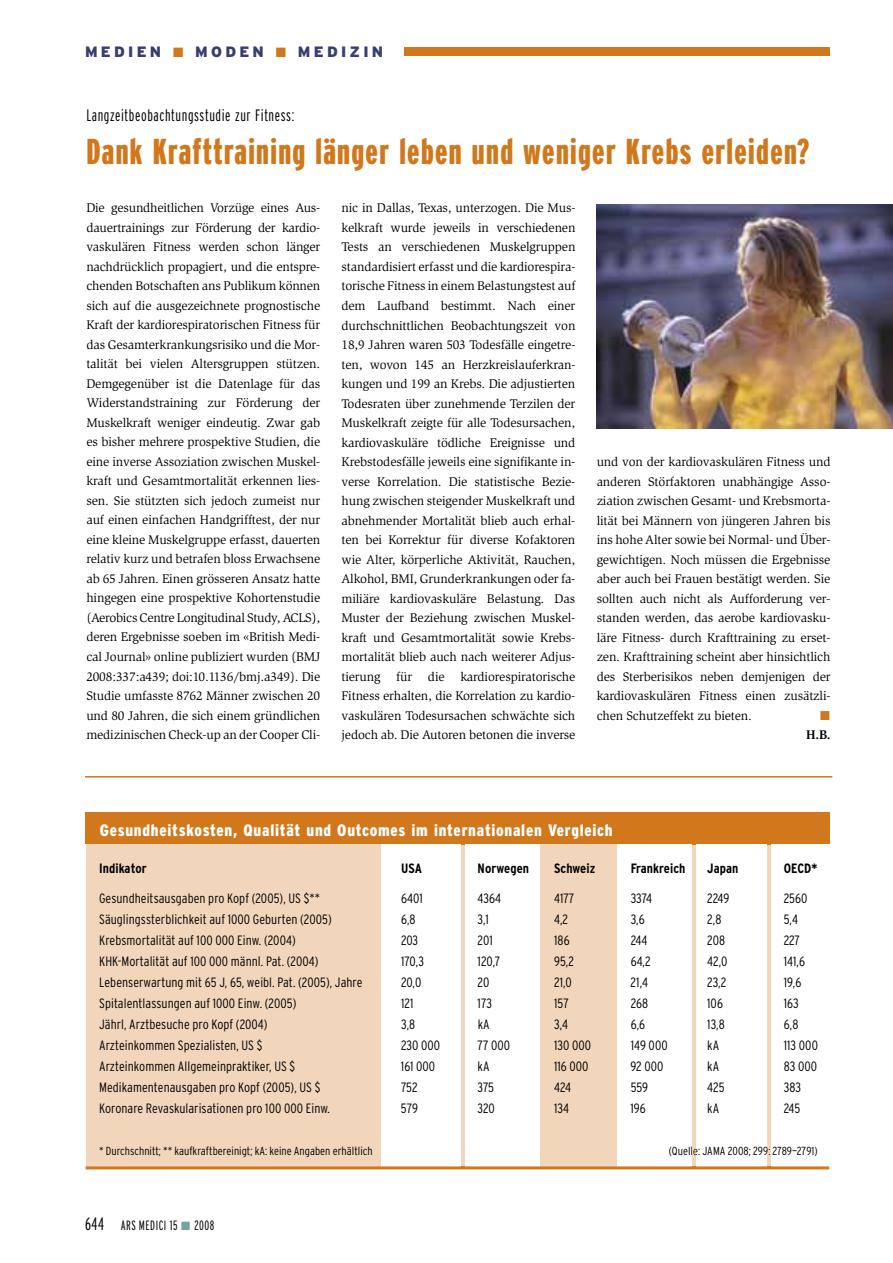
<style>
.page{position:relative;width:893px;height:1263px;background:#fff}
.page>*{position:absolute;margin:0;border:0;box-sizing:border-box;transform-origin:0 0}
.t1{font:900 extra-condensed 36px "Interstate";letter-spacing:.04em;color:#d1771c}
.t2{font:900 condensed 16.5px "Interstate";letter-spacing:.045em;color:#fff}
.t3{font:300 extra-condensed 16.5px "Interstate";letter-spacing:.035em;color:#000}
.t4{font:900 15px "Interstate";letter-spacing:.215em;color:#393e71}
.t5{font:300 condensed 13.5px "Interstate";letter-spacing:.005em;color:#000}
.t6{font:700 condensed 13.5px "Interstate";letter-spacing:.005em;color:#000}
.t7{font:300 extra-condensed 13.5px "Interstate";letter-spacing:.035em;color:#000}
.t8{font:12.9px/19.5px "Slimbach";letter-spacing:-.01em;color:#000;text-align:justify}
.t9{font:700 12.9px "Slimbach";color:#000}
.t10{font:12.9px "Zapf Dingbats";color:#d1771c}
.t11{font:300 condensed 11.7px "Interstate";color:#000}
.s1{color:#d1771c}
.s2{font-size:18px}
.s3{color:#77a4a1}
</style>
<div class="page">
<div style="left:540px;top:843px;width:77px;height:324px;background:#f1d6bb"></div>
<div style="left:86px;top:843px;width:294px;height:324px;background:#f1d6bb"></div>
<div style="left:404px;top:47px;width:425px;height:8px;background:#d1771c"></div>
<hr style="left:86px;top:1166px;width:743px;height:3px;background:#d1771c">
<div style="left:86px;top:812px;width:744px;height:32px;background:#d1771c"></div>
<hr style="left:461px;top:844px;width:3px;height:322px;background:#f1d6bb">
<hr style="left:692px;top:844px;width:3px;height:322px;background:#f1d6bb">
<hr style="left:767px;top:844px;width:3px;height:322px;background:#f1d6bb">
<img style="left:596px;top:205px;width:296px;height:223px">
<hr style="left:85px;top:776px;width:747px;height:1px;background:#d1771c">
<p class="t4" style="left:85px;top:46px;width:300px">MEDIEN <span class="s1">■</span> MODEN <span class="s1">■</span> MEDIZIN</p>
<p class="t3" style="left:86px;top:109px;width:209px">Langzeitbeobachtungsstudie zur Fitness:</p>
<h1 class="t1" style="left:86px;top:138px;width:724px">Dank Krafttraining länger leben und weniger Krebs erleiden?</h1>
<p class="t8" style="left:86px;top:199px;width:235px">Die gesund heitlichen Vorzüge eines Aus&shy;dauertrainings zur Förderung der kardio&shy;vaskulären Fitness werden schon länger nachdrücklich propagiert, und die entspre&shy;chenden Botschaften ans Publikum können sich auf die ausgezeichnete prognostische Kraft der kardiorespiratorischen Fitness für das Gesamterkrankungsrisiko und die Mor&shy;talität bei vielen Altersgruppen stützen.<br>Demgegenüber ist die Datenlage für das Widerstandstraining zur Förderung der Muskelkraft weniger eindeutig. Zwar gab es bisher mehrere prospektive Studien, die eine inverse Assoziation zwischen Muskel&shy;kraft und Gesamtmortalität erkennen lies&shy;sen. Sie stützten sich jedoch zumeist nur auf einen einfachen Handgrifftest, der nur eine kleine Muskelgruppe erfasst, dauerten relativ kurz und betrafen bloss Erwachsene ab 65 Jahren. Einen grösseren Ansatz hatte hingegen eine prospektive Kohortenstudie (Aerobics Centre Longitudinal Study, ACLS), deren Ergebnisse soeben im «British Medi&shy;cal Journal» online publiziert wurden (BMJ 2008:337:a439; doi:10.1136/bmj.a349). Die Studie umfasste 8762 Männer zwischen 20 und 80 Jahren, die sich einem gründlichen medizinischen Check-up an der Cooper Cli-</p>
<p class="t8" style="left:341px;top:199px;width:235px">nic in Dallas, Texas, unterzogen. Die Mus&shy;kelkraft wurde jeweils in verschiedenen Tests an verschiedenen Muskelgruppen standardisiert erfasst und die kardiorespira&shy;torische Fitness in einem Belastungstest auf dem Laufband bestimmt. Nach einer durchschnittlichen Beobachtungszeit von 18,9 Jahren waren 503 Todesfälle eingetre&shy;ten, wovon 145 an Herzkreislauferkran&shy;kungen und 199 an Krebs. Die adjustierten Todesraten über zunehmende Terzilen der Muskelkraft zeigte für alle Todesursachen, kardiovaskuläre tödliche Ereignisse und Krebstodesfälle jeweils eine signifikante in&shy;verse Korrelation. Die statistische Bezie&shy;hung zwischen steigender Muskelkraft und abnehmender Mortalität blieb auch erhal&shy;ten bei Korrektur für diverse Kofaktoren wie Alter, körperliche Aktivität, Rauchen, Alkohol, BMI, Grunderkrankungen oder fa&shy;miliäre kardiovaskuläre Belastung. Das Muster der Beziehung zwischen Muskel&shy;kraft und Gesamtmortalität sowie Krebs&shy;mortalität blieb auch nach weiterer Adjus&shy;tierung für die kardiorespiratorische Fitness erhalten, die Korrelation zu kardio&shy;vaskulären Todesursachen schwäch te sich jedoch ab. Die Autoren betonen die inverse</p>
<p class="t8" style="left:597px;top:453px;width:235px">und von der kardiovaskulären Fitness und anderen Störfaktoren unabhängige Asso&shy;ziation zwischen Gesamt- und Krebsmorta&shy;lität bei Männern von jüngeren Jahren bis ins hohe Alter sowie bei Normal- und Über&shy;gewichtigen. Noch müssen die Ergebnisse aber auch bei Frauen bestätigt werden. Sie sollten auch nicht als Aufforderung ver&shy;standen werden, das aerobe kardiovasku&shy;läre Fitness- durch Kraft training zu erset&shy;zen. Krafttraining scheint aber hinsichtlich des Sterberisikos neben demjenigen der kardiovaskulären Fitness einen zusätzli&shy;chen Schutzeffekt zu bieten.</p>
<p class="t10" style="left:820px;top:709px;width:11px">■</p>
<p class="t9" style="left:806px;top:730px;width:26px">H.B.</p>
<p class="t2" style="left:100px;top:824px;width:514px">Gesundheitskosten, Qualität und Outcomes im internationalen Vergleich</p>
<p class="t6" style="left:99px;top:863px;width:49px">Indikator</p>
<p class="t6" style="left:401px;top:863px;width:22px">USA</p>
<p class="t6" style="left:478px;top:863px;width:53px">Norwegen</p>
<p class="t6" style="left:554px;top:863px;width:43px">Schweiz</p>
<p class="t6" style="left:631px;top:863px;width:56px">Frankreich</p>
<p class="t6" style="left:707px;top:863px;width:33px">Japan</p>
<p class="t6" style="left:784px;top:863px;width:35px">OECD*</p>
<p class="t5" style="left:99px;top:893px;width:222px">Gesundheitsausgaben pro Kopf (2005), US $**</p>
<p class="t5" style="left:401px;top:893px;width:23px">6401</p>
<p class="t5" style="left:478px;top:893px;width:25px">4364</p>
<p class="t5" style="left:554px;top:893px;width:22px">4177</p>
<p class="t5" style="left:631px;top:893px;width:23px">3374</p>
<p class="t5" style="left:707px;top:893px;width:24px">2249</p>
<p class="t5" style="left:784px;top:893px;width:25px">2560</p>
<p class="t5" style="left:99px;top:914px;width:234px">Säuglingssterblichkeit auf 1000 Geburten (2005)</p>
<p class="t5" style="left:401px;top:914px;width:16px">6,8</p>
<p class="t5" style="left:478px;top:914px;width:13px">3,1</p>
<p class="t5" style="left:554px;top:914px;width:16px">4,2</p>
<p class="t5" style="left:631px;top:914px;width:16px">3,6</p>
<p class="t5" style="left:707px;top:914px;width:16px">2,8</p>
<p class="t5" style="left:784px;top:914px;width:16px">5,4</p>
<p class="t5" style="left:99px;top:935px;width:198px">Krebsmortalität auf 100 000 Einw. (2004)</p>
<p class="t5" style="left:401px;top:935px;width:19px">203</p>
<p class="t5" style="left:478px;top:935px;width:17px">201</p>
<p class="t5" style="left:554px;top:935px;width:17px">186</p>
<p class="t5" style="left:631px;top:935px;width:18px">244</p>
<p class="t5" style="left:707px;top:935px;width:19px">208</p>
<p class="t5" style="left:784px;top:935px;width:18px">227</p>
<p class="t5" style="left:99px;top:956px;width:221px">KHK-Mortalität auf 100 000 männl. Pat. (2004)</p>
<p class="t5" style="left:401px;top:956px;width:24px">170,3</p>
<p class="t5" style="left:478px;top:956px;width:24px">120,7</p>
<p class="t5" style="left:554px;top:956px;width:21px">95,2</p>
<p class="t5" style="left:631px;top:956px;width:22px">64,2</p>
<p class="t5" style="left:707px;top:956px;width:22px">42,0</p>
<p class="t5" style="left:784px;top:956px;width:23px">141,6</p>
<p class="t5" style="left:99px;top:977px;width:265px">Lebenserwartung mit 65 J, 65, weibl. Pat. (2005), Jahre</p>
<p class="t5" style="left:401px;top:977px;width:22px">20,0</p>
<p class="t5" style="left:478px;top:977px;width:13px">20</p>
<p class="t5" style="left:554px;top:977px;width:19px">21,0</p>
<p class="t5" style="left:631px;top:977px;width:19px">21,4</p>
<p class="t5" style="left:707px;top:977px;width:21px">23,2</p>
<p class="t5" style="left:784px;top:977px;width:19px">19,6</p>
<p class="t5" style="left:99px;top:998px;width:199px">Spitalentlassungen auf 1000 Einw. (2005)</p>
<p class="t5" style="left:401px;top:998px;width:14px">121</p>
<p class="t5" style="left:478px;top:998px;width:16px">173</p>
<p class="t5" style="left:554px;top:998px;width:16px">157</p>
<p class="t5" style="left:631px;top:998px;width:19px">268</p>
<p class="t5" style="left:707px;top:998px;width:17px">106</p>
<p class="t5" style="left:784px;top:998px;width:16px">163</p>
<p class="t5" style="left:99px;top:1019px;width:170px">Jährl, Arztbesuche pro Kopf (2004)</p>
<p class="t5" style="left:401px;top:1019px;width:16px">3,8</p>
<p class="t5" style="left:478px;top:1019px;width:14px">kA</p>
<p class="t5" style="left:554px;top:1019px;width:15px">3,4</p>
<p class="t5" style="left:631px;top:1019px;width:16px">6,6</p>
<p class="t5" style="left:707px;top:1019px;width:19px">13,8</p>
<p class="t5" style="left:784px;top:1019px;width:16px">6,8</p>
<p class="t5" style="left:99px;top:1040px;width:165px">Arzteinkommen Spezialisten, US $</p>
<p class="t5" style="left:401px;top:1040px;width:41px">230 000</p>
<p class="t5" style="left:478px;top:1040px;width:34px">77 000</p>
<p class="t5" style="left:554px;top:1040px;width:39px">130 000</p>
<p class="t5" style="left:631px;top:1040px;width:38px">149 000</p>
<p class="t5" style="left:707px;top:1040px;width:14px">kA</p>
<p class="t5" style="left:784px;top:1040px;width:36px">113 000</p>
<p class="t5" style="left:99px;top:1061px;width:198px">Arzteinkommen Allgemeinpraktiker, US $</p>
<p class="t5" style="left:401px;top:1061px;width:36px">161 000</p>
<p class="t5" style="left:477px;top:1061px;width:14px">kA</p>
<p class="t5" style="left:554px;top:1061px;width:36px">116 000</p>
<p class="t5" style="left:631px;top:1061px;width:35px">92 000</p>
<p class="t5" style="left:707px;top:1061px;width:14px">kA</p>
<p class="t5" style="left:784px;top:1061px;width:35px">83 000</p>
<p class="t5" style="left:99px;top:1082px;width:223px">Medikamentenausgaben pro Kopf (2005), US $</p>
<p class="t5" style="left:401px;top:1082px;width:18px">752</p>
<p class="t5" style="left:478px;top:1082px;width:18px">375</p>
<p class="t5" style="left:554px;top:1082px;width:18px">424</p>
<p class="t5" style="left:631px;top:1082px;width:19px">559</p>
<p class="t5" style="left:707px;top:1082px;width:19px">425</p>
<p class="t5" style="left:784px;top:1082px;width:19px">383</p>
<p class="t5" style="left:99px;top:1103px;width:232px">Koronare Revaskularisationen pro 100 000 Einw.</p>
<p class="t5" style="left:401px;top:1103px;width:19px">579</p>
<p class="t5" style="left:477px;top:1103px;width:19px">320</p>
<p class="t5" style="left:554px;top:1103px;width:17px">134</p>
<p class="t5" style="left:630px;top:1103px;width:17px">196</p>
<p class="t5" style="left:707px;top:1103px;width:14px">kA</p>
<p class="t5" style="left:784px;top:1103px;width:18px">245</p>
<p class="t11" style="left:99px;top:1146px;width:275px">* Durchschnitt; ** kaufkraftbereinigt; kA: keine Angaben erhältlich</p>
<p class="t11" style="left:669px;top:1146px;width:150px">(Quelle: JAMA 2008; 299: 2789—2791)</p>
<p class="t7" style="left:85px;top:1220px;width:131px"><span class="s2">644</span> ARS MEDICI 15 <span class="s3">■</span> 2008</p>
</div>
